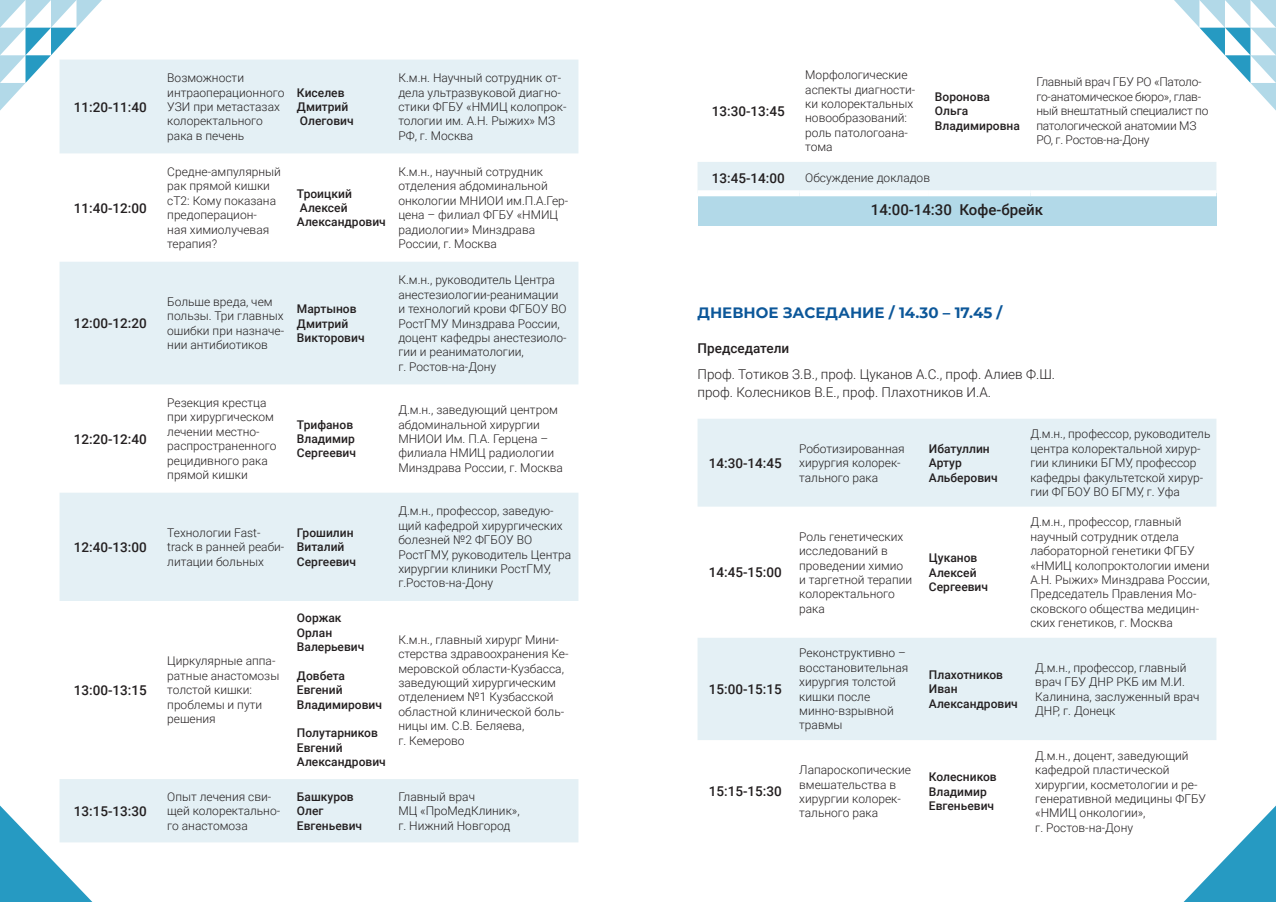
<style>
.page{position:relative;width:1276px;height:902px;background:#fff}
.page>*{position:absolute;margin:0;border:0;box-sizing:border-box;transform-origin:0 0}
.t1{font:700 15px "Montserrat";color:#0c5799}
.t2{font:500 15px "Roboto";color:#231f20}
.t3{font:500 13.5px "Roboto";color:#231f20}
.t4{font:300 13.5px/18px "Roboto";color:#231f20}
.t5{font:300 12px/14.4px "Roboto";color:#231f20}
.t6{font:500 12px/14.4px "Roboto";color:#231f20}
.t7{font:300 12px/14.4px "Roboto";letter-spacing:-.02em;color:#231f20}
</style>
<div class="page">
<svg style="left:1184px;top:805px;width:92px;height:96px"></svg>
<svg style="left:0;top:0;width:102px;height:111px"></svg>
<svg style="left:1174px;top:0;width:102px;height:111px"></svg>
<svg style="left:60px;top:60px;width:518px;height:541px;fill:#e4f0f5"></svg>
<svg style="left:0;top:779px;width:578px;height:122px"></svg>
<div style="left:697px;top:162px;width:519px;height:28px;background:#e4f0f5"></div>
<div style="left:697px;top:193px;width:519px;height:33px;background:#b2d9e8"></div>
<div style="left:697px;top:190px;width:102px;height:6px;background:#fff"></div>
<div style="left:799px;top:190px;width:130px;height:6px;background:#fff"></div>
<div style="left:929px;top:190px;width:101px;height:6px;background:#fff"></div>
<div style="left:1030px;top:190px;width:186px;height:6px;background:#fff"></div>
<div style="left:697px;top:419px;width:519px;height:87px;background:#e4f0f5"></div>
<div style="left:697px;top:638px;width:519px;height:102px;background:#e4f0f5"></div>
<p class="t3" style="left:74px;top:97px;width:74px">11:20-11:40</p>
<p class="t3" style="left:74px;top:198px;width:74px">11:40-12:00</p>
<p class="t3" style="left:74px;top:314px;width:74px">12:00-12:20</p>
<p class="t3" style="left:74px;top:429px;width:74px">12:20-12:40</p>
<p class="t3" style="left:74px;top:537px;width:74px">12:40-13:00</p>
<p class="t3" style="left:74px;top:680px;width:74px">13:00-13:15</p>
<p class="t3" style="left:74px;top:801px;width:74px">13:15-13:30</p>
<p class="t5" style="left:167px;top:70px;width:119px">Возможности интраоперационного<br>УЗИ при метастазах колоректального рака в печень</p>
<p class="t5" style="left:167px;top:164px;width:115px">Средне-ампулярный рак прямой кишки сТ2: Кому показана предоперацион-<br>ная химиолучевая терапия?</p>
<p class="t6" style="left:297px;top:85px;width:58px">Киселев<br>Дмитрий<br>Олегович</p>
<p class="t6" style="left:297px;top:186px;width:90px">Троицкий<br>Алексей<br>Александрович</p>
<p class="t5" style="left:167px;top:294px;width:118px">Больше вреда, чем пользы. Три главных ошибки при назначе&shy;нии антибиотиков</p>
<p class="t6" style="left:297px;top:301px;width:69px">Мартынов<br>Дмитрий<br>Викторович</p>
<p class="t5" style="left:167px;top:395px;width:111px">Резекция крестца при хирургическом лечении местно&shy;распространенного рецидивного рака прямой кишки</p>
<p class="t6" style="left:297px;top:416px;width:61px">Трифанов<br>Владимир<br>Сергеевич</p>
<p class="t5" style="left:167px;top:525px;width:119px">Технологии Fast&shy;track в ранней реаби&shy;литации больных</p>
<p class="t6" style="left:297px;top:525px;width:61px">Грошилин<br>Виталий<br>Сергеевич</p>
<p class="t5" style="left:167px;top:653px;width:114px">Циркулярные аппа&shy;ратные анастомозы толстой кишки: проблемы и пути решения</p>
<p class="t6" style="left:297px;top:610px;width:69px">Ооржак<br>Орлан<br>Валерьевич</p>
<p class="t6" style="left:297px;top:668px;width:87px">Довбета<br>Евгений<br>Владимирович</p>
<p class="t6" style="left:297px;top:725px;width:90px">Полутарников<br>Евгений<br>Александрович</p>
<p class="t5" style="left:398px;top:70px;width:170px">К.м.н. Научный сотрудник от&shy;дела ультразвуковой диагно&shy;стики ФГБУ «НМИЦ колопрок&shy;тологии им. А.Н. Рыжих» МЗ<br>РФ, г. Москва</p>
<p class="t5" style="left:398px;top:164px;width:171px">К.м.н., научный сотрудник отделения абдоминальной онкологии МНИОИ им.П.А.Гер&shy;цена – филиал ФГБУ «НМИЦ радиологии» Минздрава<br>России, г. Москва</p>
<p class="t5" style="left:398px;top:272px;width:170px">К.м.н., руководитель Центра анестезиологии-реанимации и технологий крови ФГБОУ ВО<br>РостГМУ Минздрава России, доцент кафедры анестезиоло&shy;гии и реаниматологии,<br>г. Ростов-на-Дону</p>
<p class="t5" style="left:398px;top:402px;width:166px">Д.м.н., заведующий центром абдоминальной хирургии<br>МНИОИ Им. П.А. Герцена – филиала НМИЦ радиологии<br>Минздрава России, г. Москва</p>
<p class="t5" style="left:398px;top:503px;width:174px">Д.м.н., профессор, заведую&shy;щий кафедрой хирургических болезней №2 ФГБОУ ВО<br>РостГМУ, руководитель Центра хирургии клиники РостГМУ, г.Ростов-на-Дону</p>
<p class="t5" style="left:398px;top:632px;width:172px">К.м.н., главный хирург Мини&shy;стерства здравоохранения Ке&shy;меровской области-Кузбасса, заведующий хирургическим отделением №1 Кузбасской областной клинической боль&shy;ницы им. С.В. Беляева,<br>г. Кемерово</p>
<p class="t5" style="left:167px;top:788px;width:114px">Опыт лечения сви&shy;щей колоректально&shy;го анастомоза</p>
<p class="t6" style="left:297px;top:788px;width:67px">Башкуров<br>Олег<br>Евгеньевич</p>
<p class="t5" style="left:398px;top:788px;width:123px">Главный врач<br>МЦ «ПроМедКлиник», г. Нижний Новгород</p>
<p class="t3" style="left:712px;top:101px;width:74px">13:30-13:45</p>
<p class="t5" style="left:805px;top:67px;width:112px">Морфологические аспекты диагности&shy;ки колоректальных новообразований: роль патологоана&shy;тома</p>
<p class="t6" style="left:935px;top:89px;width:86px">Воронова<br>Ольга<br>Владимировна</p>
<p class="t7" style="left:1036px;top:74px;width:174px">Главный врач ГБУ РО «Патоло&shy;го-анатомическое бюро», глав&shy;ный внештатный специалист по патологической анатомии МЗ<br>РО, г. Ростов-на-Дону</p>
<p class="t3" style="left:712px;top:168px;width:74px">13:45-14:00</p>
<p class="t5" style="left:805px;top:170px;width:126px">Обсуждение докладов</p>
<p class="t2" style="left:871px;top:199px;width:174px">14:00-14:30 Кофе-брейк</p>
<p class="t1" style="left:697px;top:302px;width:306px">ДНЕВНОЕ ЗАСЕДАНИЕ / 14.30 – 17.45 /</p>
<p class="t3" style="left:697px;top:338px;width:93px">Председатели</p>
<p class="t4" style="left:697px;top:365px;width:359px">Проф. Тотиков З.В., проф. Цуканов А.С., проф. Алиев Ф.Ш. проф. Колесников В.Е., проф. Плахотников И.А.</p>
<p class="t3" style="left:709px;top:453px;width:74px">14:30-14:45</p>
<p class="t3" style="left:709px;top:563px;width:74px">14:45-15:00</p>
<p class="t3" style="left:709px;top:679px;width:74px">15:00-15:15</p>
<p class="t3" style="left:709px;top:782px;width:74px">15:15-15:30</p>
<p class="t5" style="left:799px;top:441px;width:107px">Роботизированная хирургия колорек&shy;тального рака</p>
<p class="t6" style="left:929px;top:441px;width:70px">Ибатуллин<br>Артур<br>Альберович</p>
<p class="t5" style="left:799px;top:528px;width:114px">Роль генетических исследований в проведении химио и таргетной терапии колоректального рака</p>
<p class="t6" style="left:929px;top:550px;width:61px">Цуканов<br>Алексей<br>Сергеевич</p>
<p class="t5" style="left:1030px;top:426px;width:182px">Д.м.н., профессор, руководитель центра колоректальной хирур&shy;гии клиники БГМУ, профессор кафедры факультетской хирур&shy;гии ФГБОУ ВО БГМУ, г. Уфа</p>
<p class="t5" style="left:1030px;top:514px;width:181px">Д.м.н., профессор, главный научный сотрудник отдела лабораторной генетики ФГБУ «НМИЦ колопроктологии имени<br>А.Н. Рыжих» Минздрава России,<br>Председатель Правления Мо&shy;сковского общества медицин&shy;ских генетиков, г. Москва</p>
<p class="t5" style="left:799px;top:645px;width:111px">Реконструктивно – восстановительная хирургия толстой кишки после минно-взрывной травмы</p>
<p class="t6" style="left:929px;top:667px;width:90px">Плахотников<br>Иван<br>Александрович</p>
<p class="t5" style="left:1035px;top:659px;width:166px">Д.м.н., профессор, главный врач ГБУ ДНР РКБ им М.И.<br>Калинина, заслуженный врач<br>ДНР, г. Донецк</p>
<p class="t5" style="left:799px;top:762px;width:113px">Лапароскопические вмешательства в хирургии колорек&shy;тального рака</p>
<p class="t6" style="left:929px;top:769px;width:69px">Колесников<br>Владимир<br>Евгеньевич</p>
<p class="t5" style="left:1035px;top:747px;width:172px">Д.м.н., доцент, заведующий кафедрой пластической хирургии, косметологии и ре&shy;генеративной медицины ФГБУ «НМИЦ онкологии»,<br>г. Ростов-на-Дону</p>
</div>
